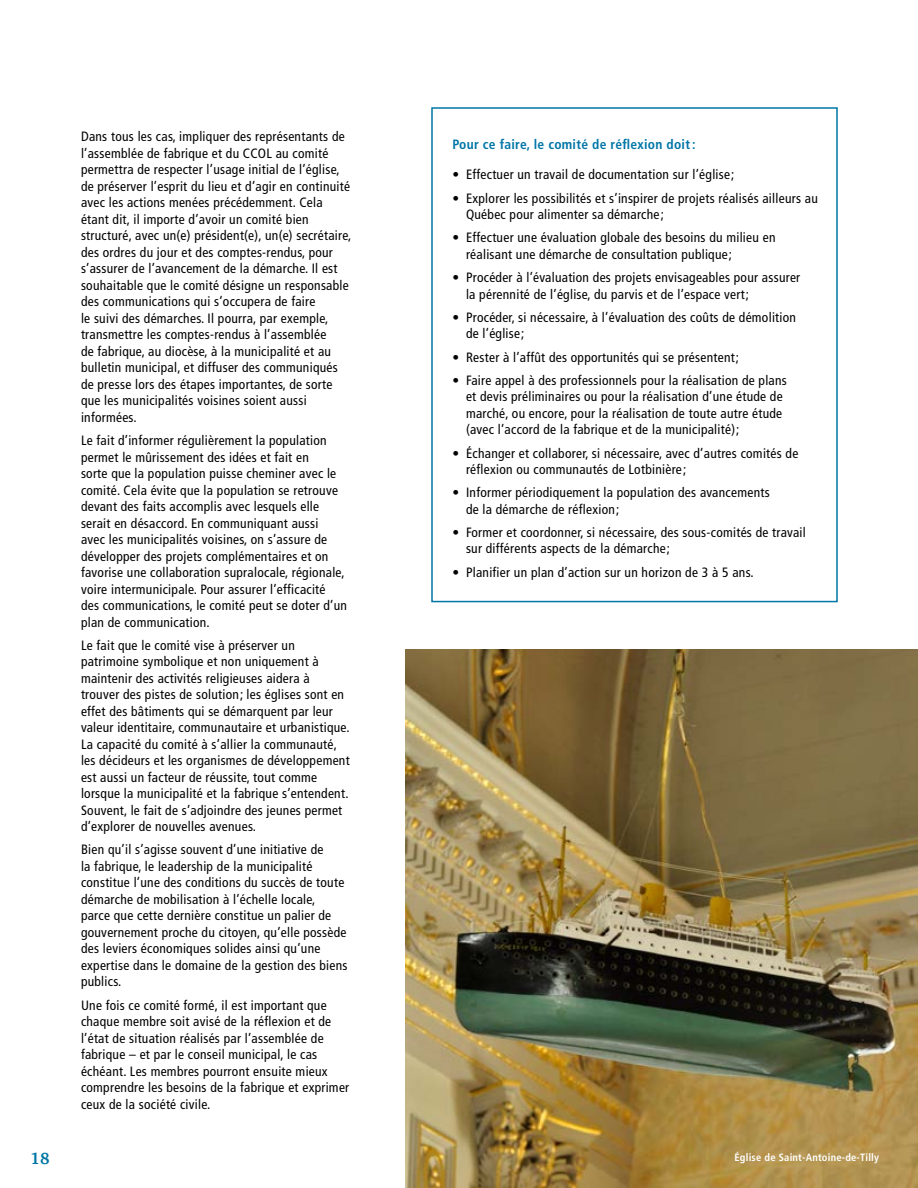
<style>
.page{position:relative;width:918px;height:1188px;background:#fff}
.page>*{position:absolute;margin:0;border:0;box-sizing:border-box;transform-origin:0 0}
.t1{font:700 16.5px "Charter";color:#0076a7}
.t2{font:condensed 13.5px/16.5px "Frutiger";letter-spacing:.02em;color:#000}
.t3{font:700 condensed 13.5px "Frutiger";letter-spacing:.02em;color:#0076a7}
.t4{font:700 condensed 10.5px "Frutiger";letter-spacing:.02em;color:#fff}
</style>
<div class="page">
<img style="left:405px;top:649px;width:513px;height:539px">
<p class="t1" style="left:30px;top:1144px;width:21px">18</p>
<p class="t2" style="left:81px;top:129px;width:272px">Dans tous les cas, impliquer des représentants de l’assemblée de fabrique et du CCOL au comité permettra de respecter l’usage initial de l’église, de préserver l’esprit du lieu et d’agir en continuité avec les actions menées précédemment. Cela étant dit, il importe d’avoir un comité bien structuré, avec un(e) président(e), un(e) secrétaire, des ordres du jour et des comptes-rendus, pour s’assurer de l’avancement de la démarche. Il est souhaitable que le comité désigne un responsable des communications qui s’occupera de faire<br>le suivi des démarches. Il pourra, par exemple, transmettre les comptes-rendus à l’assemblée<br>de fabrique, au diocèse, à la municipalité et au bulletin municipal, et diffuser des communiqués de presse lors des étapes importantes, de sorte que les municipalités voisines soient aussi informées.</p>
<p class="t2" style="left:81px;top:432px;width:268px">Le fait d’informer régulièrement la population permet le mûrissement des idées et fait en<br>sorte que la population puisse cheminer avec le comité. Cela évite que la population se retrouve devant des faits accomplis avec lesquels elle serait en désaccord. En communiquant aussi<br>avec les municipalités voisines, on s’assure de développer des projets complémentaires et on favorise une collaboration supralocale, régionale, voire intermunicipale. Pour assurer l’efficacité<br>des communications, le comité peut se doter d’un plan de communication.</p>
<p class="t2" style="left:81px;top:637px;width:270px">Le fait que le comité vise à préserver un patrimoine symbolique et non uniquement à maintenir des activités religieuses aidera à trouver des pistes de solution; les églises sont en effet des bâtiments qui se démarquent par leur valeur identitaire, communautaire et urbanistique.<br>La capacité du comité à s’allier la communauté, les décideurs et les organismes de développement est aussi un facteur de réussite, tout comme lorsque la municipalité et la fabrique s’entendent.<br>Souvent, le fait de s’adjoindre des jeunes permet d’explorer de nouvelles avenues.</p>
<p class="t2" style="left:81px;top:842px;width:268px">Bien qu’il s’agisse souvent d’une initiative de<br>la fabrique, le leadership de la municipalité constitue l’une des conditions du succès de toute démarche de mobilisation à l’échelle locale, parce que cette dernière constitue un palier de gouvernement proche du citoyen, qu’elle possède des leviers économiques solides ainsi qu’une expertise dans le domaine de la gestion des biens publics.</p>
<p class="t2" style="left:81px;top:997px;width:270px">Une fois ce comité formé, il est important que chaque membre soit avisé de la réflexion et de l’état de situation réalisés par l’assemblée de fabrique – et par le conseil municipal, le cas échéant. Les membres pourront ensuite mieux comprendre les besoins de la fabrique et exprimer ceux de la société civile.</p>
<p class="t3" style="left:453px;top:137px;width:245px">Pour ce faire, le comité de réflexion doit:</p>
<p class="t2" style="left:453px;top:166px;width:283px">• Effectuer un travail de documentation sur l’église;</p>
<p class="t2" style="left:466px;top:190px;width:353px;text-indent:-14px">• Explorer les possibilités et s’inspirer de projets réalisés ailleurs au<br>Québec pour alimenter sa démarche;</p>
<p class="t2" style="left:466px;top:229px;width:311px;text-indent:-14px">• Effectuer une évaluation globale des besoins du milieu en réalisant une démarche de consultation publique;</p>
<p class="t2" style="left:466px;top:269px;width:336px;text-indent:-14px">• Procéder à l’évaluation des projets envisageables pour assurer la pérennité de l’église, du parvis et de l’espace vert;</p>
<p class="t2" style="left:466px;top:309px;width:332px;text-indent:-13px">• Procéder, si nécessaire, à l’évaluation des coûts de démolition de l’église;</p>
<p class="t2" style="left:453px;top:349px;width:288px">• Rester à l’affût des opportunités qui se présentent;</p>
<p class="t2" style="left:466px;top:372px;width:322px;text-indent:-14px">• Faire appel à des professionnels pour la réalisation de plans et devis préliminaires ou pour la réalisation d’une étude de marché, ou encore, pour la réalisation de toute autre étude (avec l’accord de la fabrique et de la municipalité);</p>
<p class="t2" style="left:466px;top:445px;width:334px;text-indent:-14px">• Échanger et collaborer, si nécessaire, avec d’autres comités de réflexion ou communautés de Lotbinière;</p>
<p class="t2" style="left:466px;top:484px;width:305px;text-indent:-14px">• Informer périodiquement la population des avancements de la démarche de réflexion;</p>
<p class="t2" style="left:466px;top:524px;width:341px;text-indent:-14px">• Former et coordonner, si nécessaire, des sous-comités de travail sur différents aspects de la démarche;</p>
<p class="t2" style="left:453px;top:564px;width:303px">• Planifier un plan d’action sur un horizon de 3 à 5 ans.</p>
<p class="t4" style="left:734px;top:1151px;width:146px">Église de Saint-Antoine-de-Tilly</p>
</div>
